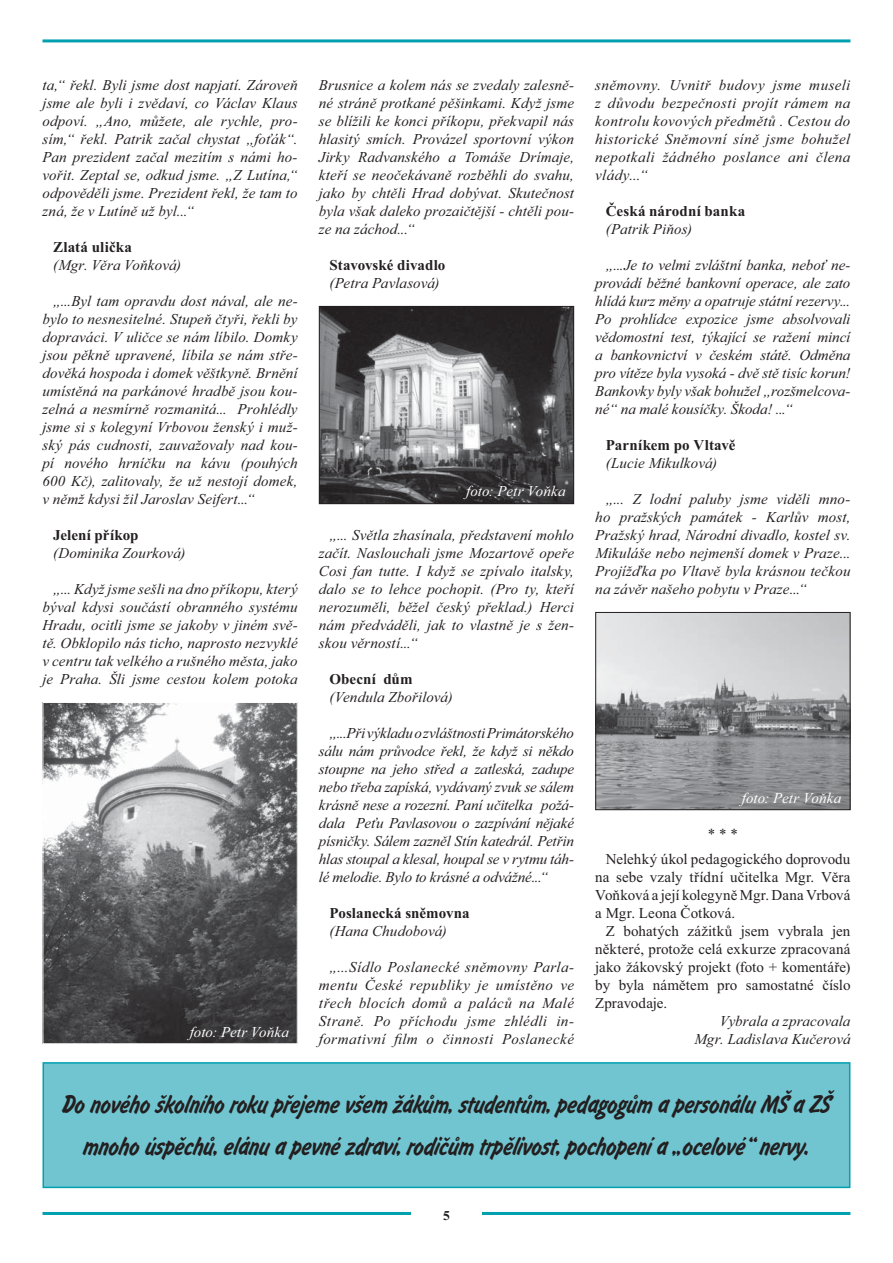
<style>
.page{position:relative;width:893px;height:1263px;background:#fff}
.page>*{position:absolute;margin:0;border:0;box-sizing:border-box;transform-origin:0 0}
.t1{font:300 27px/42px "Flash DOT";letter-spacing:-.01em;color:#231f20;text-align:center}
.t2{font:italic 15px/18px "Times New Roman";letter-spacing:.01em;color:#231f20;text-align:justify}
.t3{font:15px/18px "Times New Roman";color:#231f20;text-align:justify}
.t4{font:700 15px "Times New Roman";letter-spacing:.005em;color:#231f20}
.t5{font:italic 15px "Times New Roman";letter-spacing:.005em;color:#fff}
.t6{font:700 13.5px "Times New Roman";color:#231f20}
</style>
<div class="page">
<hr style="left:43px;top:39px;width:807px;height:3px;background:#00a0af">
<hr style="left:43px;top:1212px;width:807px;height:3px;background:#00a0af">
<div style="left:411px;top:1206px;width:71px;height:36px;background:#fff"></div>
<img style="left:45px;top:704px;width:251px;height:338px">
<div style="left:43px;top:702px;width:255px;height:342px;border:1px solid #fff"></div>
<img style="left:321px;top:308px;width:251px;height:194px">
<div style="left:319px;top:306px;width:255px;height:198px;border:1px solid #231f20"></div>
<img style="left:597px;top:614px;width:251px;height:194px">
<div style="left:595px;top:612px;width:255px;height:198px;border:1px solid #231f20"></div>
<div style="left:43px;top:1063px;width:807px;height:124px;background:#71c5d0"></div>
<div style="left:43px;top:1062px;width:807px;height:126px;border:2px solid #00a0af"></div>
<p class="t2" style="left:43px;top:77px;width:257px">ta,“ řekl. Byli jsme dost napjatí. Zároveň jsme ale byli i zvědaví, co Václav Klaus odpoví. „Ano, můžete, ale rychle, pro&shy;sím,“ řekl. Patrik začal chystat „foťák“.<br>Pan prezident začal mezitím s námi ho&shy;vořit. Zeptal se, odkud jsme. „Z Lutína,“ odpověděli jsme. Prezident řekl, že tam to zná, že v Lutíně už byl...“</p>
<p class="t4" style="left:53px;top:242px;width:80px">Zlatá ulička</p>
<p class="t2" style="left:53px;top:257px;width:130px">(Mgr. Věra Voňková)</p>
<p class="t2" style="left:43px;top:293px;width:257px;text-indent:11px">„...Byl tam opravdu dost nával, ale ne&shy;bylo to nesnesitelné. Stupeň čtyři, řekli by dopraváci. V uličce se nám líbilo. Domky jsou pěkně upravené, líbila se nám stře&shy;dověká hospoda i domek věštkyně. Brnění umístěná na parkánové hradbě jsou kou&shy;zelná a nesmírně rozmanitá... Prohlédly jsme si s kolegyní Vrbovou ženský i muž&shy;ský pás cudnosti, zauvažovaly nad kou&shy;pí nového hrníčku na kávu (pouhých 600 Kč), zalitovaly, že už nestojí domek, v němž kdysi žil Jaroslav Seifert...“</p>
<p class="t4" style="left:53px;top:530px;width:87px">Jelení příkop</p>
<p class="t2" style="left:53px;top:545px;width:134px">(Dominika Zourková)</p>
<p class="t2" style="left:43px;top:581px;width:257px;text-indent:11px">„... Když jsme sešli na dno příkopu, který býval kdysi součástí obranného systému Hradu, ocitli jsme se jakoby v jiném svě&shy;tě. Obklopilo nás ticho, naprosto nezvyklé v centru tak velkého a rušného města, jako je Praha. Šli jsme cestou kolem potoka</p>
<p class="t5" style="left:190px;top:1026px;width:101px">foto: Petr Voňka</p>
<p class="t2" style="left:319px;top:77px;width:257px">Brusnice a kolem nás se zvedaly zalesně&shy;né stráně protkané pěšinkami. Když jsme se blížili ke konci příkopu, překvapil nás hlasitý smích. Provázel sportovní výkon Jirky Radvanského a Tomáše Drímaje, kteří se neočekávaně rozběhli do svahu, jako by chtěli Hrad dobývat. Skutečnost byla však daleko prozaičtější - chtěli pou&shy;ze na záchod...“</p>
<p class="t4" style="left:330px;top:260px;width:117px">Stavovské divadlo</p>
<p class="t2" style="left:330px;top:275px;width:112px">(Petra Pavlasová)</p>
<p class="t5" style="left:466px;top:486px;width:101px">foto: Petr Voňka</p>
<p class="t2" style="left:319px;top:527px;width:257px;text-indent:11px">„... Světla zhasínala, představení mohlo začít. Naslouchali jsme Mozartově opeře Cosi fan tutte. I když se zpívalo italsky, dalo se to lehce pochopit. (Pro ty, kteří nerozuměli, běžel český překlad.) Herci nám předváděli, jak to vlastně je s žen&shy;skou věrností...“</p>
<p class="t4" style="left:330px;top:674px;width:85px">Obecní dům</p>
<p class="t2" style="left:330px;top:689px;width:125px">(Vendula Zbořilová)</p>
<p class="t2" style="left:319px;top:725px;width:257px;text-indent:11px">„...Při výkladu o zvláštnosti Primátorského sálu nám průvodce řekl, že když si někdo stoupne na jeho střed a zatleská, zadupe nebo třeba zapíská, vydávaný zvuk se sálem krásně nese a rozezní. Paní učitelka požá&shy;dala Peťu Pavlasovou o zazpívání nějaké písničky. Sálem zazněl Stín katedrál. Petřin hlas stoupal a klesal, houpal se v rytmu táh&shy;lé melodie. Bylo to krásné a odvážné...“</p>
<p class="t4" style="left:330px;top:908px;width:142px">Poslanecká sněmovna</p>
<p class="t2" style="left:330px;top:923px;width:119px">(Hana Chudobová)</p>
<p class="t2" style="left:319px;top:959px;width:257px;text-indent:11px">„...Sídlo Poslanecké sněmovny Parla&shy;mentu České republiky je umístěno ve třech blocích domů a paláců na Malé Straně. Po příchodu jsme zhlédli in&shy;formativní film o činnosti Poslanecké</p>
<p class="t2" style="left:595px;top:77px;width:257px">sněmovny. Uvnitř budovy jsme museli z důvodu bezpečnosti projít rámem na kontrolu kovových předmětů . Cestou do historické Sněmovní síně jsme bohužel nepotkali žádného poslance ani člena vlády...“</p>
<p class="t4" style="left:606px;top:206px;width:141px">Česká národní banka</p>
<p class="t2" style="left:606px;top:221px;width:88px">(Patrik Piňos)</p>
<p class="t2" style="left:595px;top:257px;width:257px;text-indent:11px">„...Je to velmi zvláštní banka, neboť ne&shy;provádí běžné bankovní operace, ale zato hlídá kurz měny a opatruje státní rezervy...<br>Po prohlídce expozice jsme absolvovali vědomostní test, týkající se ražení mincí a bankovnictví v českém státě. Odměna pro vítěze byla vysoká - dvě stě tisíc korun!<br>Bankovky byly však bohužel „rozšmelcova&shy;né“ na malé kousíčky. Škoda! ...“</p>
<p class="t4" style="left:606px;top:440px;width:131px">Parníkem po Vltavě</p>
<p class="t2" style="left:606px;top:455px;width:113px">(Lucie Mikulková)</p>
<p class="t2" style="left:595px;top:491px;width:257px;text-indent:11px">„... Z lodní paluby jsme viděli mno&shy;ho pražských památek - Karlův most, Pražský hrad, Národní divadlo, kostel sv.<br>Mikuláše nebo nejmenší domek v Praze...<br>Projížďka po Vltavě byla krásnou tečkou na závěr našeho pobytu v Praze...“</p>
<p class="t5" style="left:742px;top:792px;width:101px">foto: Petr Voňka</p>
<p class="t3" style="left:606px;top:822px;width:246px;line-height:25.5px;text-indent:102px">* * *<br>Nelehký úkol pedagogického doprovodu</p>
<p class="t3" style="left:595px;top:869px;width:257px">na sebe vzaly třídní učitelka Mgr. Věra Voňková a její kolegyně Mgr. Dana Vrbová a Mgr. Leona Čotková.</p>
<p class="t3" style="left:595px;top:923px;width:257px;text-indent:11px">Z bohatých zážitků jsem vybrala jen některé, protože celá exkurze zpracovaná jako žákovský projekt (foto + komentáře) by byla námětem pro samostatné číslo Zpravodaje.</p>
<p class="t2" style="left:694px;top:1013px;width:158px;text-align:right">Vybrala a zpracovala<br>Mgr. Ladislava Kučerová</p>
<h1 class="t1" style="left:62px;top:1085px;width:770px">Do nového školního roku přejeme všem žákům, studentům, pedagogům a personálu MŠ a ZŠ mnoho úspěchů, elánu a pevné zdraví, rodičům trpělivost, pochopení a „ocelové“ nervy.</h1>
<p class="t6" style="left:443px;top:1211px;width:8px">5</p>
</div>
